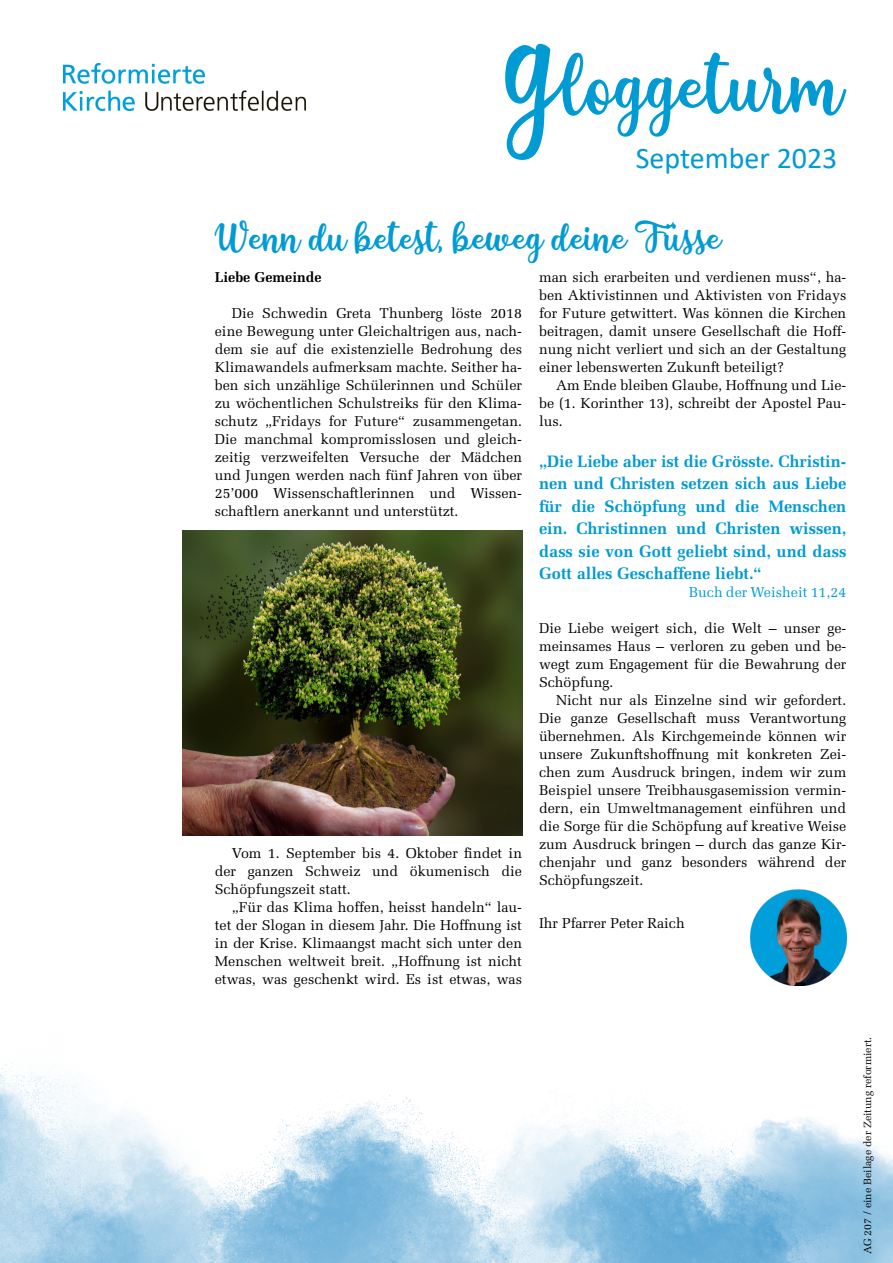
<style>
.page{position:relative;width:893px;height:1263px;background:#fff}
.page>*{position:absolute;margin:0;border:0;box-sizing:border-box;transform-origin:0 0}
.t1{font:45px "yellosun";color:#009bd3}
.t2{font:30px "Calibri";color:#009bd3}
.t3{font:700 16.5px/22.5px "Melior LT Pro";color:#009bd3;text-align:justify}
.t4{font:14.25px/18px "Melior LT Pro";color:#000;text-align:justify}
.t5{font:14.25px "Melior LT Pro";color:#009bd3}
.t6{font:700 14.25px "Melior LT Pro";color:#000}
.t7{font:10.5px "Melior LT Pro";color:#000}
</style>
<div class="page">
<img style="left:750px;top:890px;width:96px;height:93px">
<img style="left:0;top:983px;width:893px;height:280px">
<img style="left:64px;top:64px;width:242px;height:47px">
<svg style="left:505px;top:43px;width:341px;height:117px"></svg>
<img style="left:182px;top:530px;width:340px;height:305px">
<h2 class="t2" style="left:636px;top:146px;width:203px">September 2023</h2>
<h1 class="t1" style="left:215px;top:218px;width:507px">Wenn du betest, beweg deine Fü̂e</h1>
<p class="t6" style="left:215px;top:272px;width:108px">Liebe Gemeinde</p>
<p class="t4" style="left:215px;top:306px;width:309px;text-indent:17px">Die Schwedin Greta Thunberg löste 2018 eine Bewegung unter Gleichaltrigen aus, nach&shy;dem sie auf die existenzielle Bedrohung des Klimawandels aufmerksam machte. Seither ha&shy;ben sich unzählige Schülerinnen und Schüler zu wöchentlichen Schulstreiks für den Klima&shy;schutz „Fridays for Future“ zusammengetan.<br>Die manchmal kompromisslosen und gleich&shy;zeitig verzweifelten Versuche der Mädchen und Jungen werden nach fünf Jahren von über 25’000 Wissenschaftlerinnen und Wissen&shy;schaftlern anerkannt und unterstützt.</p>
<p class="t4" style="left:215px;top:846px;width:309px;text-indent:17px">Vom 1. September bis 4. Oktober findet in der ganzen Schweiz und ökumenisch die Schöpfungszeit statt.</p>
<p class="t4" style="left:215px;top:900px;width:309px;text-indent:17px">„Für das Klima hoffen, heisst handeln“ lau&shy;tet der Slogan in diesem Jahr. Die Hoffnung ist in der Krise. Klimaangst macht sich unter den Menschen weltweit breit. „Hoffnung ist nicht etwas, was geschenkt wird. Es ist etwas, was</p>
<p class="t4" style="left:539px;top:270px;width:309px">man sich erarbeiten und verdienen muss“, ha&shy;ben Aktivistinnen und Aktivisten von Fridays for Future getwittert. Was können die Kirchen beitragen, damit unsere Gesellschaft die Hoff&shy;nung nicht verliert und sich an der Gestaltung einer lebenswerten Zukunft beteiligt?</p>
<p class="t4" style="left:539px;top:378px;width:309px;text-indent:17px">Am Ende bleiben Glaube, Hoffnung und Lie&shy;be (1. Korinther 13), schreibt der Apostel Pau&shy;lus.</p>
<p class="t3" style="left:539px;top:451px;width:309px">„Die Liebe aber ist die Grösste. Christin&shy;nen und Christen setzen sich aus Liebe für die Schöpfung und die Menschen ein. Christinnen und Christen wissen, dass sie von Gott geliebt sind, und dass Gott alles Geschaffene liebt.“</p>
<p class="t5" style="left:689px;top:587px;width:159px">Buch der Weisheit 11,24</p>
<p class="t4" style="left:539px;top:621px;width:309px">Die Liebe weigert sich, die Welt – unser ge&shy;meinsames Haus – verloren zu geben und be&shy;wegt zum Engagement für die Bewahrung der Schöpfung.</p>
<p class="t4" style="left:539px;top:693px;width:309px;text-indent:17px">Nicht nur als Einzelne sind wir gefordert.<br>Die ganze Gesellschaft muss Verantwortung übernehmen. Als Kirchgemeinde können wir unsere Zukunftshoffnung mit konkreten Zei&shy;chen zum Ausdruck bringen, indem wir zum Beispiel unsere Treibhausgasemission vermin&shy;dern, ein Umweltmanagement einführen und die Sorge für die Schöpfung auf kreative Weise zum Ausdruck bringen – durch das ganze Kir&shy;chenjahr und ganz besonders während der Schöpfungszeit.</p>
<p class="t4" style="left:539px;top:915px;width:147px">Ihr Pfarrer Peter Raich</p>
<p class="t7" style="left:863px;top:1254px;width:219px;rotate:-90deg">AG 207 / eine Beilage der Zeitung reformiert.</p>
</div>
